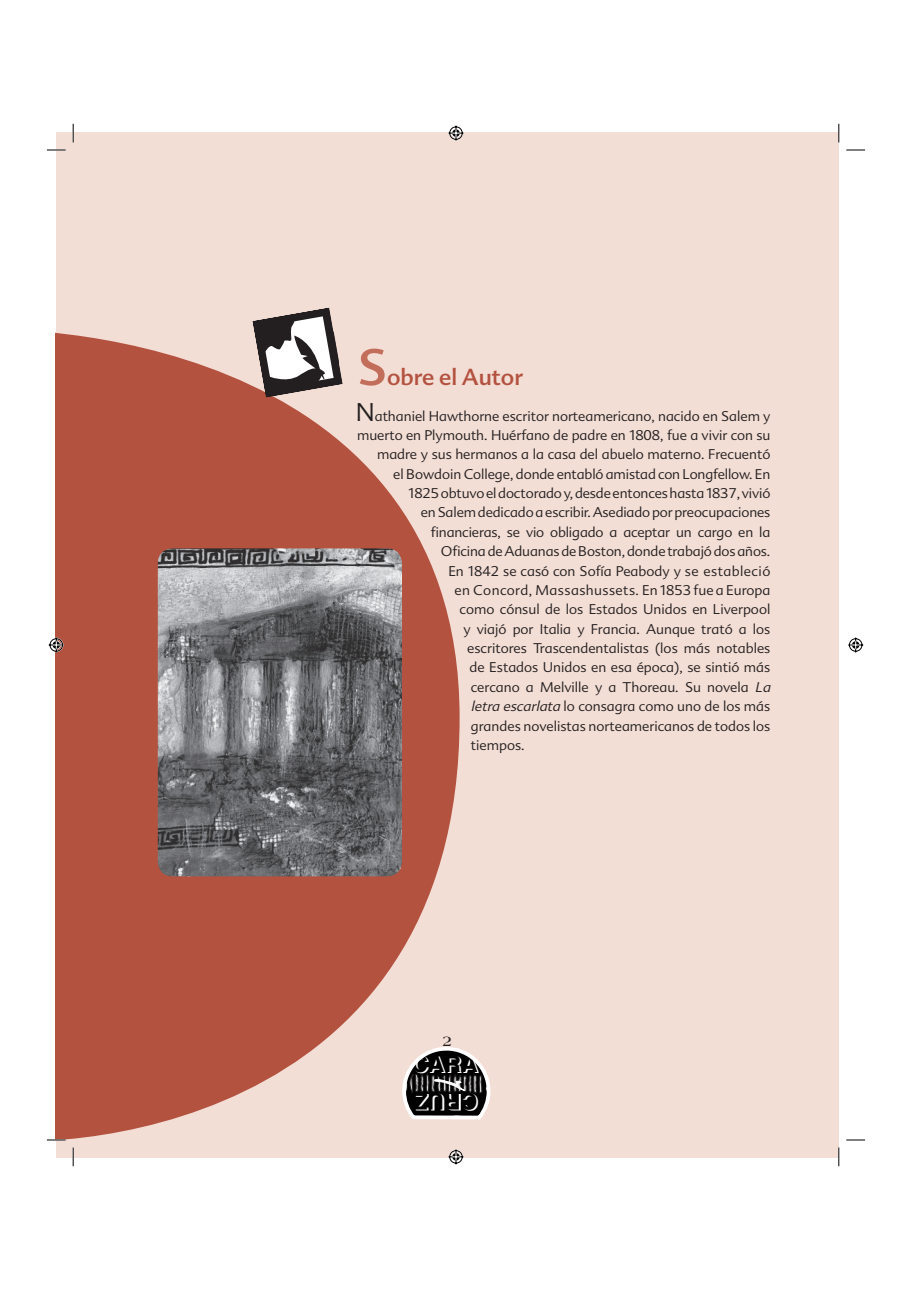
<style>
.page{position:relative;width:912px;height:1290px;background:#fff}
.page>*{position:absolute;margin:0;border:0;box-sizing:border-box;transform-origin:0 0}
.t1{font:50px "Advert";color:#c36e5a}
.t2{font:700 22.88px "Helvetica";color:#fff}
.t3{font:22.5px "Advert";color:#b45240}
.t4{font:700 15px "Americana Std";color:#231f20}
.t5{font:300 13.75px "Advert";color:#231f20}
.t6{font:300 13.75px "Advert";letter-spacing:.03em;color:#231f20}
.s1{font-size:25px}
.s2{font-style:italic}
</style>
<div class="page">
<div style="left:56px;top:132px;width:782px;height:1026px;background:#f3ded5"></div>
<svg style="left:55px;top:332px;width:404px;height:816px;fill:#b45240"></svg>
<svg style="left:252px;top:307px;width:91px;height:91px"></svg>
<img style="left:157px;top:548px;width:245px;height:329px;border-radius:15px">
<svg style="left:400px;top:1045px;width:91px;height:78px"></svg>
<svg style="left:47px;top:149px;width:19px;height:2px"></svg>
<svg style="left:846px;top:149px;width:18px;height:2px"></svg>
<svg style="left:47px;top:1139px;width:19px;height:2px"></svg>
<svg style="left:846px;top:1139px;width:18px;height:2px"></svg>
<svg style="left:72px;top:124px;width:2px;height:18px"></svg>
<svg style="left:72px;top:1148px;width:2px;height:18px"></svg>
<svg style="left:838px;top:124px;width:1px;height:18px"></svg>
<svg style="left:838px;top:1023px;width:1px;height:143px"></svg>
<svg style="left:448px;top:125px;width:16px;height:16px"></svg>
<svg style="left:448px;top:1149px;width:16px;height:16px"></svg>
<svg style="left:48px;top:636px;width:17px;height:18px"></svg>
<svg style="left:848px;top:637px;width:16px;height:16px"></svg>
<h1 class="t1" style="left:357px;top:349px;width:31px">S</h1>
<h3 class="t3" style="left:387px;top:369px;width:138px">obre el Autor</h3>
<p class="t5" style="left:355px;top:410px;width:416px"><span class="s1">N</span>athaniel Hawthorne escritor norteamericano, nacido en Salem y</p>
<p class="t5" style="left:357px;top:430px;width:414px">muerto en Plymouth. Huérfano de padre en 1808, fue a vivir con su</p>
<p class="t5" style="left:377px;top:449px;width:394px">madre y sus hermanos a la casa del abuelo materno. Frecuentó</p>
<p class="t5" style="left:393px;top:468px;width:378px">el Bowdoin College, donde entabló amistad con Longfellow. En</p>
<p class="t5" style="left:408px;top:488px;width:363px">1825 obtuvo el doctorado y, desde entonces hasta 1837, vivió</p>
<p class="t5" style="left:420px;top:507px;width:351px">en Salem dedicado a escribir. Asediado por preocupaciones</p>
<p class="t5" style="left:430px;top:527px;width:341px">financieras, se vio obligado a aceptar un cargo en la</p>
<p class="t5" style="left:440px;top:546px;width:331px">Oficina de Aduanas de Boston, donde trabajó dos años.</p>
<p class="t5" style="left:448px;top:565px;width:323px">En 1842 se casó con Sofía Peabody y se estableció</p>
<p class="t6" style="left:454px;top:585px;width:317px">en Concord, Massashussets. En 1853 fue a Europa</p>
<p class="t5" style="left:459px;top:604px;width:312px">como cónsul de los Estados Unidos en Liverpool</p>
<p class="t5" style="left:463px;top:623px;width:308px">y viajó por Italia y Francia. Aunque trató a los</p>
<p class="t5" style="left:467px;top:643px;width:304px">escritores Trascendentalistas (los más notables</p>
<p class="t5" style="left:469px;top:662px;width:302px">de Estados Unidos en esa época), se sintió más</p>
<p class="t5" style="left:470px;top:682px;width:304px">cercano a Melville y a Thoreau. Su novela <span class="s2">La</span></p>
<p class="t5" style="left:470px;top:701px;width:301px"><span class="s2">letra escarlata</span> lo consagra como uno de los más</p>
<p class="t5" style="left:470px;top:720px;width:301px">grandes novelistas norteamericanos de todos los</p>
<p class="t5" style="left:470px;top:740px;width:55px">tiempos.</p>
<p class="t4" style="left:442px;top:1035px;width:11px">2</p>
<h2 class="t2" style="left:413px;top:1056px;width:68px">CARA</h2>
<h2 class="t2" style="left:479px;top:1112px;width:65px;rotate:-180deg">CRUZ</h2>
</div>
